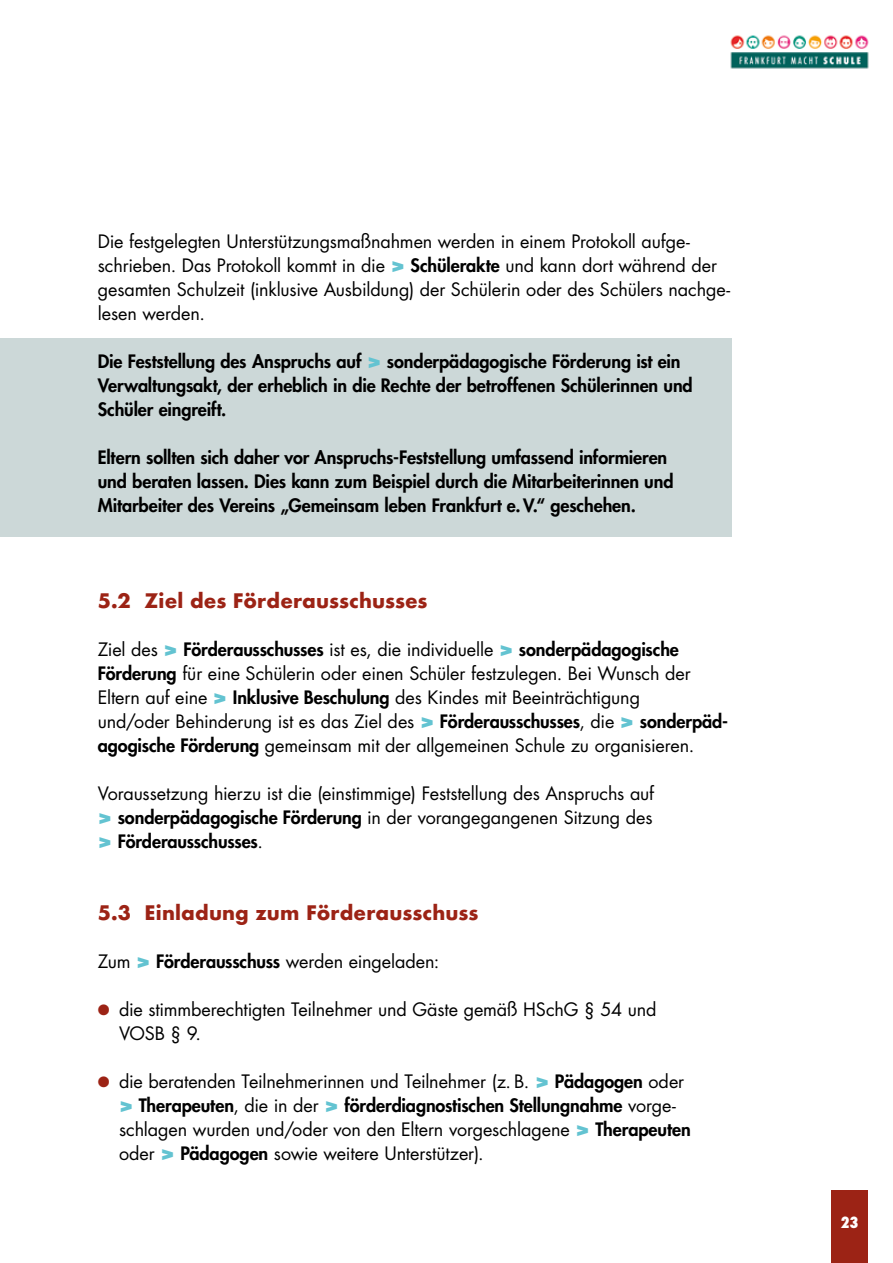
<style>
.page{position:relative;width:893px;height:1263px;background:#fff}
.page>*{position:absolute;margin:0;border:0;box-sizing:border-box;transform-origin:0 0}
.t1{font:700 19.5px "Futura";letter-spacing:.005em;color:#9c2315}
.t2{font:18px/24px "Futura";letter-spacing:-.005em;color:#000}
.t3{font:800 18px/24px "Futura";letter-spacing:-.005em;color:#000}
.t4{font:800 condensed 15px "Futura";color:#fff}
.s1{font-weight:800;color:#63c3d1}
.s2{font-weight:800}
.s3{color:#63c3d1}
.s4{color:#9c2315}
</style>
<div class="page">
<div style="left:831px;top:1190px;width:36px;height:73px;background:#9c2315"></div>
<img style="left:730px;top:35px;width:139px;height:34px">
<div style="left:0;top:338px;width:731px;height:198px;background:#ccd8d8"></div>
<p class="t2" style="left:98px;top:229px;width:634px">Die festgelegten Unterstützungsmaßnahmen werden in einem Protokoll aufge&shy;schrieben. Das Protokoll kommt in die <span class="s1">&gt;</span> <span class="s2">Schülerakte</span> und kann dort während der gesamten Schulzeit (inklusive Ausbildung) der Schülerin oder des Schülers nachge&shy;lesen werden.</p>
<p class="t3" style="left:98px;top:349px;width:596px">Die Feststellung des Anspruchs auf <span class="s3">&gt;</span> sonderpädagogische Förderung ist ein<br>Verwaltungsakt, der erheblich in die Rechte der betroffenen Schülerinnen und<br>Schüler eingreift.</p>
<p class="t3" style="left:98px;top:445px;width:577px">Eltern sollten sich daher vor Anspruchs-Feststellung umfassend informieren und beraten lassen. Dies kann zum Beispiel durch die Mitarbeiterinnen und<br>Mitarbeiter des Vereins „Gemeinsam leben Frankfurt e.V.“ geschehen.</p>
<p class="t1" style="left:98px;top:587px;width:331px">5.2 Ziel des Förderausschusses</p>
<p class="t2" style="left:98px;top:637px;width:632px">Ziel des <span class="s1">&gt;</span> <span class="s2">Förderausschusses</span> ist es, die individuelle <span class="s1">&gt;</span> <span class="s2">sonderpädagogische Förderung</span> für eine Schülerin oder einen Schüler festzulegen. Bei Wunsch der Eltern auf eine <span class="s1">&gt;</span> <span class="s2">Inklusive Beschulung</span> des Kindes mit Beeinträchtigung<br>und/oder Behinderung ist es das Ziel des <span class="s1">&gt;</span> <span class="s2">Förderausschusses</span>, die <span class="s1">&gt;</span> <span class="s2">sonderpäd&shy;agogische Förderung</span> gemeinsam mit der allgemeinen Schule zu organisieren.</p>
<p class="t2" style="left:98px;top:781px;width:558px;text-align:justify">Voraussetzung hierzu ist die (einstimmige) Feststellung des Anspruchs auf <span class="s1">&gt;</span> <span class="s2">sonderpädagogische Förderung</span> in der vorangegangenen Sitzung des <span class="s1">&gt;</span> <span class="s2">Förderausschusses</span>.</p>
<p class="t1" style="left:98px;top:899px;width:382px">5.3 Einladung zum Förderausschuss</p>
<p class="t2" style="left:98px;top:949px;width:343px">Zum <span class="s1">&gt;</span> <span class="s2">Förderausschuss</span> werden eingeladen:</p>
<p class="t2" style="left:119px;top:997px;width:539px;text-indent:-21px"><span class="s4">●</span> die stimmberechtigten Teilnehmer und Gäste gemäß HSchG § 54 und<br>VOSB § 9.</p>
<p class="t2" style="left:119px;top:1069px;width:573px;text-indent:-21px"><span class="s4">●</span> die beratenden Teilnehmerinnen und Teilnehmer (z. B. <span class="s1">&gt;</span> <span class="s2">Pädagogen</span> oder <span class="s1">&gt;</span> <span class="s2">Therapeuten</span>, die in der <span class="s1">&gt;</span> <span class="s2">förderdiagnostischen Stellungnahme</span> vorge&shy;schlagen wurden und/oder von den Eltern vorgeschlagene <span class="s1">&gt;</span> <span class="s2">Therapeuten </span>oder <span class="s1">&gt;</span> <span class="s2">Pädagogen</span> sowie weitere Unterstützer).</p>
<p class="t4" style="left:840px;top:1212px;width:20px">23</p>
</div>
